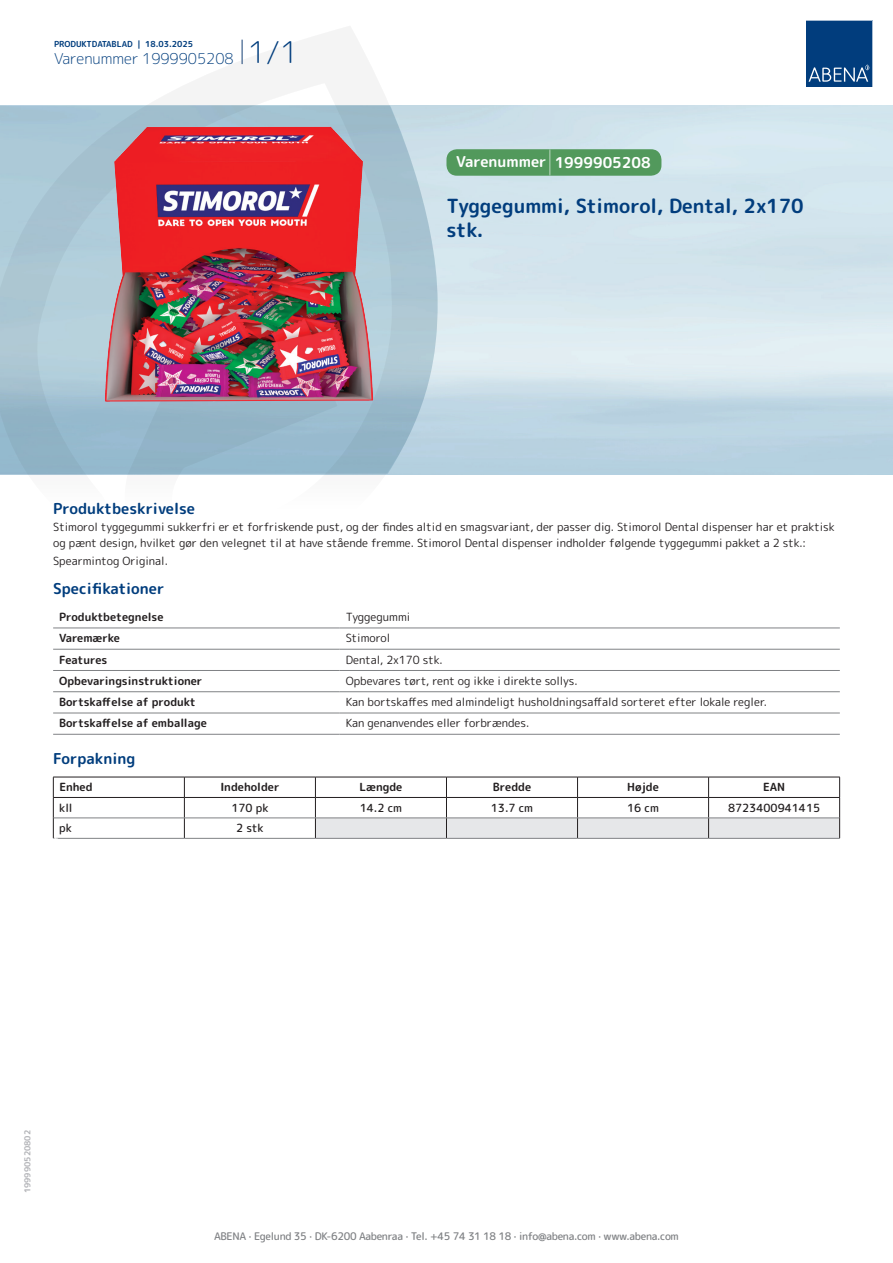
<style>
.page{position:relative;width:893px;height:1263px;background:#fff}
.page>*{position:absolute;margin:0;border:0;box-sizing:border-box;transform-origin:0 0}
.t1{font:700 19.5px/24px "Rounded Mplus 1 c";color:#013d7d}
.t2{font:700 15px "Rounded Mplus 1 c";color:#013d7d}
.t3{font:300 15px "Rounded Mplus 1 c";color:#013d7d}
.t4{font:700 15px "Rounded Mplus 1 c";color:#fff}
.t5{font:11.25px/16.5px "Rounded Mplus 1 c";color:#231f20}
.t6{font:700 11.25px "Rounded Mplus 1 c";color:#231f20}
.t7{font:500 11.25px "Rounded Mplus 1 c";color:#231f20}
.t8{font:500 10.5px "Rounded Mplus 1 c";letter-spacing:-.03em;color:#808285}
.t9{font:700 10.5px "Rounded Mplus 1 c";color:#fff}
.t10{font:700 8.25px "Rounded Mplus 1 c";color:#013d7d}
.t11{font:700 8.25px "Rounded Mplus 1 c";color:#b2b3b7}
.s1{font-size:30px}
.s2{font-size:25.5px}
</style>
<div class="page">
<svg style="left:0;top:26px;width:439px;height:449px"></svg>
<svg style="left:0;top:106px;width:438px;height:368px;background:#a4c2d2"></svg>
<svg style="left:242px;top:40px;width:1px;height:24px"></svg>
<svg style="left:806px;top:20px;width:67px;height:67px;background:#144b86"></svg>
<img style="left:105px;top:127px;width:268px;height:275px">
<hr style="left:53px;top:628px;width:287px;height:1px;background:#808285">
<hr style="left:340px;top:628px;width:500px;height:1px;background:#808285">
<hr style="left:53px;top:649px;width:287px;height:1px;background:#808285">
<hr style="left:340px;top:649px;width:500px;height:1px;background:#808285">
<hr style="left:53px;top:670px;width:287px;height:1px;background:#808285">
<hr style="left:340px;top:670px;width:500px;height:1px;background:#808285">
<hr style="left:53px;top:691px;width:287px;height:1px;background:#808285">
<hr style="left:340px;top:691px;width:500px;height:1px;background:#808285">
<hr style="left:53px;top:713px;width:287px;height:1px;background:#808285">
<hr style="left:340px;top:713px;width:500px;height:1px;background:#808285">
<hr style="left:53px;top:734px;width:287px;height:1px;background:#808285">
<hr style="left:340px;top:734px;width:500px;height:1px;background:#808285">
<hr style="left:53px;top:777px;width:131px;height:1px;background:#231f20">
<hr style="left:184px;top:777px;width:131px;height:1px;background:#231f20">
<hr style="left:53px;top:797px;width:131px;height:1px;background:#231f20">
<hr style="left:184px;top:797px;width:131px;height:1px;background:#231f20">
<svg style="left:53px;top:777px;width:1px;height:61px"></svg>
<svg style="left:184px;top:777px;width:1px;height:61px"></svg>
<svg style="left:315px;top:777px;width:525px;height:61px"></svg>
<hr style="left:54px;top:818px;width:130px;height:1px;background:#808285">
<hr style="left:184px;top:818px;width:131px;height:1px;background:#808285">
<hr style="left:315px;top:818px;width:131px;height:1px;background:#808285">
<hr style="left:446px;top:818px;width:131px;height:1px;background:#808285">
<hr style="left:577px;top:818px;width:132px;height:1px;background:#808285">
<hr style="left:709px;top:818px;width:130px;height:1px;background:#808285">
<hr style="left:53px;top:838px;width:131px;height:1px;background:#808285">
<hr style="left:184px;top:838px;width:131px;height:1px;background:#808285">
<hr style="left:315px;top:838px;width:131px;height:1px;background:#808285">
<hr style="left:446px;top:838px;width:131px;height:1px;background:#808285">
<hr style="left:577px;top:838px;width:132px;height:1px;background:#808285">
<hr style="left:709px;top:838px;width:131px;height:1px;background:#808285">
<div style="left:446px;top:149px;width:215px;height:27px;background:#52995c;border-radius:10px"></div>
<p class="t10" style="left:54px;top:38px;width:141px">PRODUKTDATABLAD | 18.03.2025</p>
<h2 class="t3" style="left:54px;top:48px;width:246px">Varenummer 1999905208 <span class="s1">1/1</span></h2>
<h2 class="t4" style="left:456px;top:152px;width:196px">Varenummer <span class="s2">|</span> 1999905208</h2>
<h1 class="t1" style="left:446px;top:194px;width:359px">Tyggegummi, Stimorol, Dental, 2x170 stk.</h1>
<h2 class="t2" style="left:53px;top:498px;width:143px">Produktbeskrivelse</h2>
<p class="t5" style="left:53px;top:518px;width:783px">Stimorol tyggegummi sukkerfri er et forfriskende pust, og der findes altid en smagsvariant, der passer dig. Stimorol Dental dispenser har et praktisk og pænt design, hvilket gør den velegnet til at have stående fremme. Stimorol Dental dispenser indholder følgende tyggegummi pakket a 2 stk.:</p>
<p class="t5" style="left:53px;top:553px;width:116px">Spearmintog Original.</p>
<h2 class="t2" style="left:53px;top:578px;width:113px">Specifikationer</h2>
<p class="t6" style="left:59px;top:609px;width:106px">Produktbetegnelse</p>
<p class="t5" style="left:346px;top:609px;width:66px">Tyggegummi</p>
<p class="t6" style="left:59px;top:630px;width:62px">Varemærke</p>
<p class="t5" style="left:346px;top:630px;width:46px">Stimorol</p>
<p class="t6" style="left:59px;top:651px;width:50px">Features</p>
<p class="t5" style="left:346px;top:651px;width:98px">Dental, 2x170 stk.</p>
<p class="t6" style="left:59px;top:673px;width:145px">Opbevaringsinstruktioner</p>
<p class="t5" style="left:346px;top:672px;width:233px">Opbevares tørt, rent og ikke i direkte sollys.</p>
<p class="t6" style="left:59px;top:694px;width:138px">Bortskaffelse af produkt</p>
<p class="t5" style="left:346px;top:694px;width:423px">Kan bortskaffes med almindeligt husholdningsaffald sorteret efter lokale regler.</p>
<p class="t6" style="left:59px;top:715px;width:149px">Bortskaffelse af emballage</p>
<p class="t5" style="left:346px;top:715px;width:185px">Kan genanvendes eller forbrændes.</p>
<h2 class="t2" style="left:53px;top:748px;width:84px">Forpakning</h2>
<p class="t6" style="left:59px;top:779px;width:35px">Enhed</p>
<p class="t6" style="left:220px;top:779px;width:61px">Indeholder</p>
<p class="t6" style="left:359px;top:779px;width:44px">Længde</p>
<p class="t6" style="left:493px;top:779px;width:40px">Bredde</p>
<p class="t6" style="left:627px;top:779px;width:33px">Højde</p>
<p class="t6" style="left:763px;top:779px;width:24px">EAN</p>
<p class="t7" style="left:59px;top:800px;width:15px">kll</p>
<p class="t7" style="left:231px;top:800px;width:39px">170 pk</p>
<p class="t7" style="left:360px;top:800px;width:44px">14.2 cm</p>
<p class="t7" style="left:491px;top:800px;width:44px">13.7 cm</p>
<p class="t7" style="left:627px;top:800px;width:33px">16 cm</p>
<p class="t7" style="left:728px;top:800px;width:94px">8723400941415</p>
<p class="t7" style="left:59px;top:820px;width:14px">pk</p>
<p class="t7" style="left:236px;top:820px;width:29px">2 stk</p>
<p class="t9" style="left:53px;top:834px;width:7px">*</p>
<p class="t11" style="left:22px;top:1193px;width:65px;rotate:-90deg">199990520802</p>
<p class="t8" style="left:214px;top:1229px;width:466px">ABENA · Egelund 35 · DK-6200 Aabenraa · Tel. +45 74 31 18 18 · info@abena.com · www.abena.com</p>
</div>
